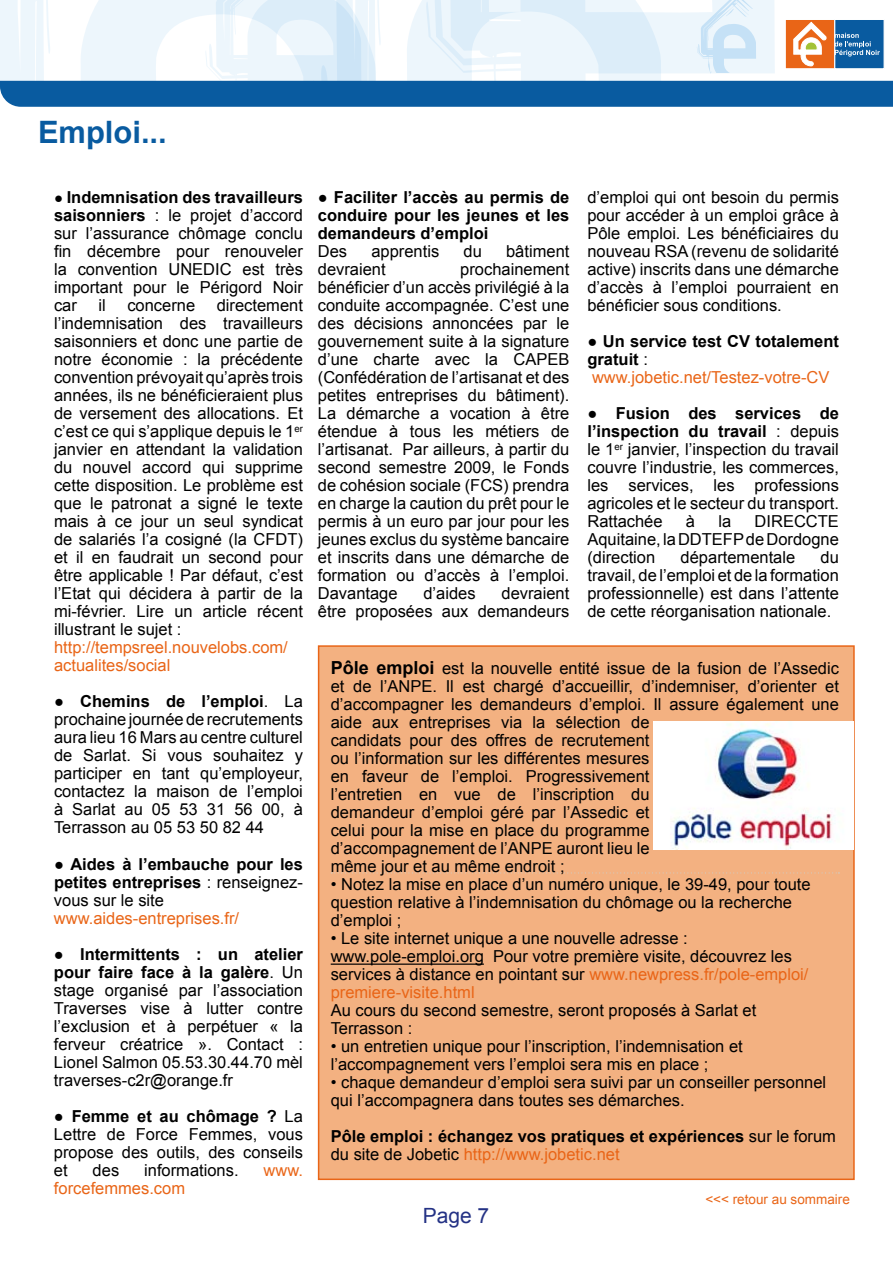
<style>
.page{position:relative;width:893px;height:1263px;background:#fff}
.page>*{position:absolute;margin:0;border:0;box-sizing:border-box;transform-origin:0 0}
.t1{font:700 30.9px "Arial";color:#095ba0}
.t2{font:21px "Arial";color:#243285}
.t3{font:16.5px/18px "Arial";color:#000;text-align:justify}
.t4{font:700 16.5px/18px "Arial";color:#000;text-align:justify}
.t5{font:16.5px/18px "Arial";color:#e96517}
.t6{font:13.5px "Arial";color:#e96517}
.s1{font-weight:700;font-size:15px}
.s2{font-weight:700}
.s3{font-weight:400}
.s4{font-weight:400;color:#e96517}
.s5{font-weight:700;font-size:18px}
.s6{color:#e96517}
</style>
<div class="page">
<svg style="left:0;top:0;width:893px;height:107px"></svg>
<div style="left:318px;top:645px;width:537px;height:535px;background:#f3b181;border:2px solid #e96517"></div>
<svg style="left:331px;top:872px;width:508px;height:1px"></svg>
<hr style="left:331px;top:963px;width:153px;height:2px;background:#000">
<img style="left:654px;top:722px;width:199px;height:127px">
<h1 class="t1" style="left:38px;top:111px;width:130px">Emploi...</h1>
<p class="t3" style="left:54px;top:189px;width:250px"><span class="s1">●</span> <span class="s2">Indemnisation des travailleurs saisonniers</span> : le projet d’accord sur l’assurance chômage conclu fin décembre pour renouveler la convention UNEDIC est très important pour le Périgord Noir car</p>
<p class="t3" style="left:54px;top:297px;width:250px;text-indent:163px">directement l’indemnisation des travailleurs saisonniers et donc une partie de notre économie : la précédente convention prévoyait qu’après trois années, ils ne bénéficieraient plus de versement des allocations. Et c’est ce qui s’applique depuis le 1<sup>er </sup>janvier en attendant la validation du nouvel accord qui supprime cette disposition. Le problème est que le patronat a signé le texte mais à ce jour un seul syndicat de salariés l’a cosigné (la CFDT) et il en faudrait un second pour être applicable ! Par défaut, c’est l’Etat qui décidera à partir de la mi-février. Lire un article récent illustrant le sujet :</p>
<p class="t5" style="left:54px;top:639px;width:235px">http://tempsreel.nouvelobs.com/ actualites/social</p>
<p class="t3" style="left:54px;top:693px;width:250px"><span class="s2">● Chemins de l’emploi</span>. La prochaine journée de recrutements aura lieu 16 Mars au centre culturel de Sarlat. Si vous souhaitez y participer en tant qu’employeur, contactez la maison de l’emploi à Sarlat au 05 53 31 56 00, à Terrasson au 05 53 50 82 44</p>
<p class="t4" style="left:54px;top:855px;width:250px">● Aides à l’embauche pour les petites entreprises <span class="s3">: renseignez&shy;vous sur le site</span></p>
<p class="t5" style="left:54px;top:909px;width:187px">www.aides-entreprises.fr/</p>
<p class="t3" style="left:54px;top:945px;width:250px"><span class="s2">● Intermittents : un atelier pour faire face à la galère</span>. Un stage organisé par l’association Traverses vise à lutter contre l’exclusion et à perpétuer « la ferveur créatrice ». Contact :<br>Lionel Salmon 05.53.30.44.70 mèl traverses-c2r@orange.fr</p>
<p class="t3" style="left:54px;top:1107px;width:250px"><span class="s2">● Femme et au chômage ?</span> La Lettre de Force Femmes, vous propose des outils, des conseils et</p>
<p class="t3" style="left:98px;top:297px;width:9px">il</p>
<p class="t3" style="left:127px;top:297px;width:69px">concerne</p>
<p class="t3" style="left:93px;top:1161px;width:28px">des</p>
<p class="t3" style="left:144px;top:1161px;width:96px">informations.</p>
<p class="t5" style="left:264px;top:1161px;width:41px">www.</p>
<p class="t5" style="left:54px;top:1179px;width:133px">forcefemmes.com</p>
<p class="t4" style="left:318px;top:189px;width:253px">● Faciliter l’accès au permis de conduire pour les jeunes et les demandeurs d’emploi</p>
<p class="t3" style="left:318px;top:243px;width:31px">Des</p>
<p class="t3" style="left:371px;top:243px;width:69px">apprentis</p>
<p class="t3" style="left:464px;top:243px;width:20px">du</p>
<p class="t3" style="left:506px;top:243px;width:65px">bâtiment</p>
<p class="t3" style="left:318px;top:261px;width:69px">devraient</p>
<p class="t3" style="left:318px;top:261px;width:253px;text-indent:142px">prochainement bénéficier d’un accès privilégié à la conduite accompagnée. C’est une des décisions annoncées par le gouvernement suite à la signature d’une charte avec la CAPEB (Confédération de l’artisanat et des petites entreprises du bâtiment).<br>La démarche a vocation à être étendue à tous les métiers de l’artisanat. Par ailleurs, à partir du second semestre 2009, le Fonds de cohésion sociale (FCS) prendra en charge la caution du prêt pour le permis à un euro par jour pour les jeunes exclus du système bancaire et inscrits dans une démarche de formation ou d’accès à l’emploi.<br>Davantage</p>
<p class="t3" style="left:423px;top:585px;width:54px">d’aides</p>
<p class="t3" style="left:318px;top:585px;width:253px;text-align:right">devraient<br>être proposées aux demandeurs</p>
<p class="t3" style="left:587px;top:189px;width:253px">d’emploi qui ont besoin du permis pour accéder à un emploi grâce à Pôle emploi. Les bénéficiaires du nouveau RSA (revenu de solidarité active) inscrits dans une démarche d’accès à l’emploi pourraient en bénéficier sous conditions.</p>
<p class="t4" style="left:587px;top:333px;width:253px;text-align:left">● Un service test CV totalement gratuit <span class="s3">: </span><span class="s4">www.jobetic.net/Testez-votre-CV</span></p>
<p class="t3" style="left:587px;top:405px;width:253px"><span class="s2">● Fusion des services de l’inspection du travail</span> : depuis le 1<sup>er</sup> janvier, l’inspection du travail couvre l’industrie, les commerces, les services, les professions agricoles et le secteur du transport.<br>Rattachée</p>
<p class="t3" style="left:587px;top:513px;width:253px;text-indent:167px">DIRECCTE Aquitaine, la DDTEFP de Dordogne (direction</p>
<p class="t3" style="left:686px;top:513px;width:11px">à</p>
<p class="t3" style="left:718px;top:513px;width:14px">la</p>
<p class="t3" style="left:681px;top:549px;width:116px">départementale</p>
<p class="t3" style="left:587px;top:549px;width:253px;text-indent:233px">du travail, de l’emploi et de la formation professionnelle) est dans l’attente de cette réorganisation nationale.</p>
<p class="t3" style="left:331px;top:660px;width:510px;text-align:left"><span class="s5">Pôle emploi</span> est la nouvelle entité issue de la fusion de l’Assedic et de l’ANPE. Il est chargé d’accueillir, d’indemniser, d’orienter et d’accompagner les demandeurs d’emploi. Il assure également une aide aux entreprises via la sélection de<br>candidats pour des offres de recrutement<br>ou l’information sur les différentes mesures<br>en faveur de l’emploi. Progressivement<br>l’entretien en vue de l’inscription du<br>demandeur d’emploi géré par l’Assedic et<br>celui pour la mise en place du programme<br>d’accompagnement de l’ANPE auront lieu le<br>même jour et au même endroit ;</p>
<p class="t3" style="left:331px;top:876px;width:481px;text-align:left">• Notez la mise en place d’un numéro unique, le 39-49, pour toute question relative à l’indemnisation du chômage ou la recherche d’emploi ;</p>
<p class="t3" style="left:331px;top:930px;width:479px;text-align:left">• Le site internet unique a une nouvelle adresse : www.pole-emploi.org Pour votre première visite, découvrez les services à distance en pointant sur <span class="s6">www.newpress.fr/pole-emploi/ premiere-visite.html</span></p>
<p class="t3" style="left:331px;top:1002px;width:427px">Au cours du second semestre, seront proposés à Sarlat et<br>Terrasson :</p>
<p class="t3" style="left:331px;top:1038px;width:414px">• un entretien unique pour l’inscription, l’indemnisation et l’accompagnement vers l’emploi sera mis en place ;</p>
<p class="t3" style="left:331px;top:1074px;width:497px">• chaque demandeur d’emploi sera suivi par un conseiller personnel qui l’accompagnera dans toutes ses démarches.</p>
<p class="t4" style="left:331px;top:1128px;width:507px">Pôle emploi : échangez vos pratiques et expériences <span class="s3">sur le forum du site de Jobetic</span> <span class="s4">http://www.jobetic.net</span></p>
<p class="t2" style="left:423px;top:1202px;width:68px">Page 7</p>
<p class="t6" style="left:705px;top:1190px;width:146px">&lt;&lt;&lt; retour au sommaire</p>
</div>
